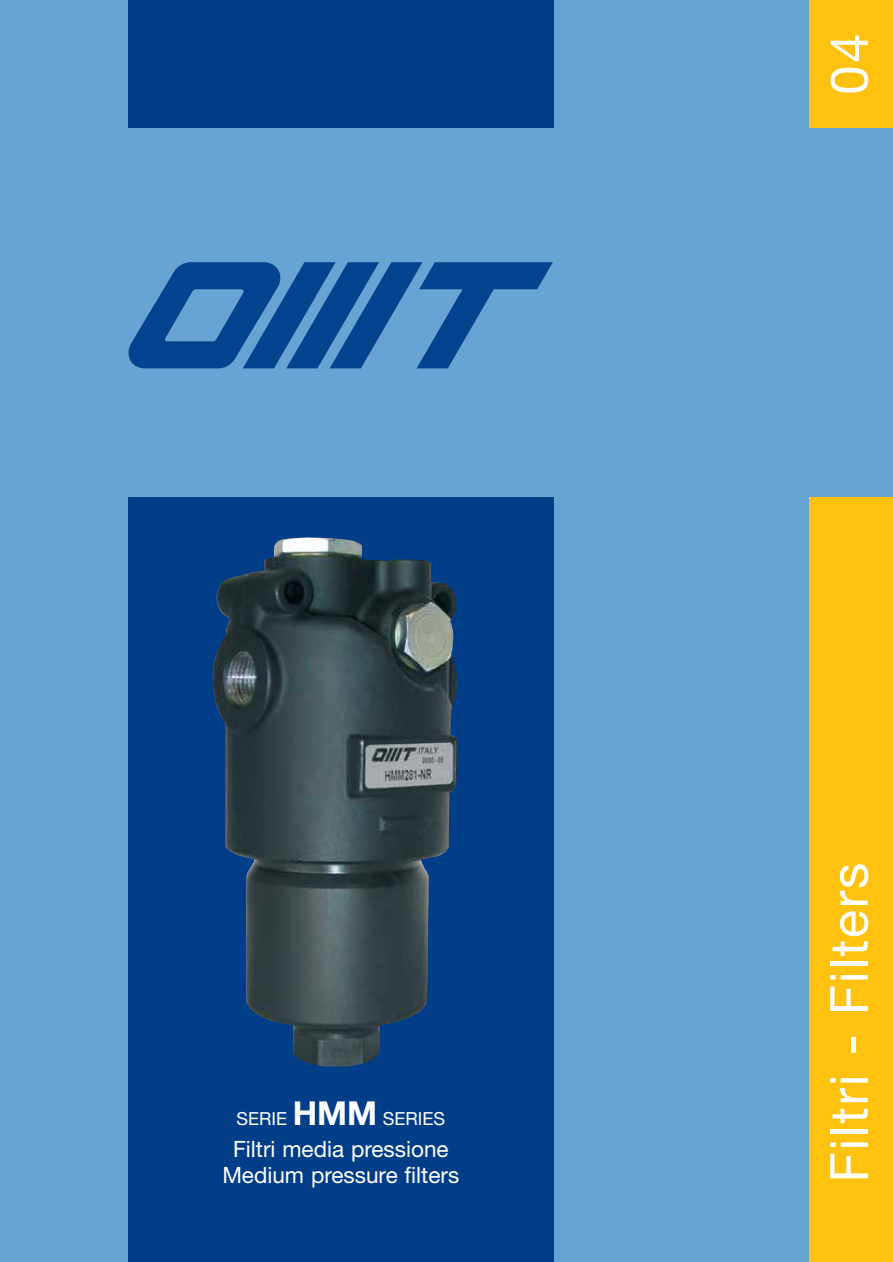
<style>
.page{position:relative;width:893px;height:1262px;background:#fff}
.page>*{position:absolute;margin:0;border:0;box-sizing:border-box;transform-origin:0 0}
.t1{font:52.5px "Helvetica Neue";letter-spacing:.035em;color:#fff}
.t2{font:22.5px/25.5px "Helvetica Neue";color:#fff;text-align:center}
.t3{font:18px "Helvetica Neue";color:#fff}
.s1{font-weight:700;font-size:33px}
</style>
<div class="page">
<div style="left:0;top:0;width:892px;height:1262px;background:#68a4d3"></div>
<div style="left:128px;top:498px;width:425px;height:764px;background:#023e88"></div>
<div style="left:128px;top:0;width:425px;height:128px;background:#023e88"></div>
<div style="left:808px;top:498px;width:84px;height:764px;background:#ffc20e"></div>
<div style="left:808px;top:0;width:84px;height:128px;background:#ffc20e"></div>
<svg style="left:128px;top:262px;width:424px;height:106px"></svg>
<img style="left:212px;top:537px;width:245px;height:530px">
<p class="t3" style="left:236px;top:1112px;width:210px">SERIE <span class="s1">HMM</span> SERIES</p>
<p class="t2" style="left:222px;top:1139px;width:238px">Filtri media pressione<br>Medium pressure filters</p>
<h1 class="t1" style="left:829px;top:95px;width:63px;rotate:-90deg">04</h1>
<h1 class="t1" style="left:829px;top:1182px;width:321px;rotate:-90deg">Filtri - Filters</h1>
</div>
